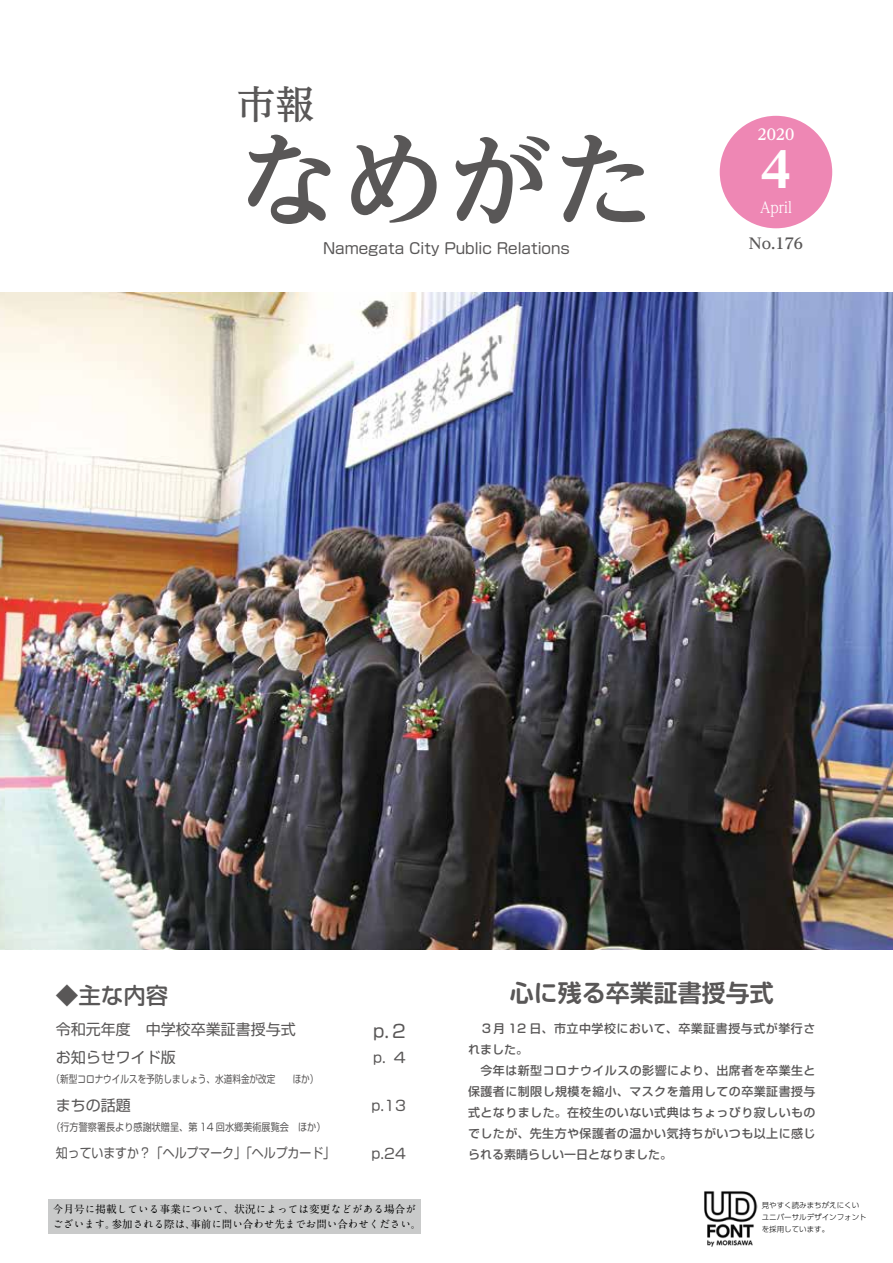
<style>
.page{position:relative;width:893px;height:1263px;background:#fff}
.page>*{position:absolute;margin:0;border:0;box-sizing:border-box;transform-origin:0 0}
.t1{font:700 105px "UD Reimin Pro";color:#595757}
.t2{font:800 48px "UD Reimin Pro";color:#fff}
.t3{font:500 39px "UD Reimin Pro";color:#595757}
.t4{font:700 24px "Soft Go Std De";color:#595757}
.t5{font:500 22.5px "Soft Go Std";color:#595757}
.t6{font:18px "Soft Go Std";color:#595757}
.t7{font:15px "Soft Go Std";color:#595757}
.t8{font:700 15px "UD Reimin Pro";color:#595757}
.t9{font:15px "UD Reimin Pro";color:#fff;scale:.88 1}
.t10{font:700 15px "UD Reimin Pro";color:#fff}
.t11{font:14.25px "Soft Go Std";color:#595757}
.t12{font:13.5px "Soft Go Std";color:#595757;scale:.88 1}
.t13{font:500 12px/21px "Soft Go Std";letter-spacing:.035em;color:#595757}
.t14{font:700 10.5px/15px "A1 Mincho Std";letter-spacing:.02em;color:#000}
.t15{font:10.5px "Soft Go Std";color:#595757;scale:.82 1}
.t16{font:10.5px "Soft Go Std";color:#595757;scale:.87 1}
.t17{font:300 7.5px/12px "UD Shin Go Pro";color:#000}
</style>
<div class="page">
<img style="left:704px;top:1191px;width:53px;height:55px">
<div style="left:720px;top:116px;width:112px;height:112px;background:#ee87b4;border-radius:50%"></div>
<img style="left:0;top:292px;width:893px;height:657px">
<div style="left:48px;top:1200px;width:372px;height:34px;background:#c9caca"></div>
<h3 class="t3" style="left:236px;top:73px;width:79px">市報</h3>
<h1 class="t1" style="left:236px;top:95px;width:422px">なめがた</h1>
<p class="t7" style="left:323px;top:237px;width:248px">Namegata City Public Relations</p>
<p class="t10" style="left:757px;top:122px;width:38px">2020</p>
<h2 class="t2" style="left:752px;top:131px;width:50px">４</h2>
<p class="t9" style="left:760px;top:195px;width:38px">April</p>
<p class="t8" style="left:749px;top:231px;width:56px">No.176</p>
<h3 class="t5" style="left:56px;top:980px;width:114px">◆主な内容</h3>
<p class="t7" style="left:56px;top:1018px;width:242px">令和元年度　中学校卒業証書授与式</p>
<h3 class="t6" style="left:373px;top:1018px;width:34px">p.2</h3>
<p class="t7" style="left:56px;top:1047px;width:122px">お知らせワイド版</p>
<p class="t15" style="left:52px;top:1072px;width:327px">（新型コロナウイルスを予防しましょう、水道料金が改定　　ほか）</p>
<p class="t7" style="left:56px;top:1095px;width:77px">まちの話題</p>
<p class="t16" style="left:51px;top:1120px;width:317px">（行方警察署長より感謝状贈呈、第 14 回水郷美術展覧会　ほか）</p>
<p class="t12" style="left:56px;top:1143px;width:319px">知っていますか？「ヘルプマーク」「ヘルプカード」</p>
<p class="t11" style="left:373px;top:1047px;width:34px">p. 4</p>
<p class="t11" style="left:372px;top:1095px;width:36px">p.13</p>
<p class="t11" style="left:372px;top:1143px;width:36px">p.24</p>
<p class="t14" style="left:53px;top:1200px;width:370px">今月号に掲載している事業について、状況によっては変更などがある場合がございます。参加される際は、事前に問い合わせ先までお問い合わせください。</p>
<h3 class="t4" style="left:510px;top:975px;width:265px">心に残る卒業証書授与式</h3>
<p class="t13" style="left:468px;top:1017px;width:349px">　３月 12 日、市立中学校において、卒業証書授与式が挙行されました。<br>　今年は新型コロナウイルスの影響により、出席者を卒業生と保護者に制限し規模を縮小、マスクを着用しての卒業証書授与式となりました。在校生のいない式典はちょっぴり寂しいものでしたが、先生方や保護者の温かい気持ちがいつも以上に感じられる素晴らしい一日となりました。</p>
<p class="t17" style="left:762px;top:1199px;width:107px">見やすく読みまちがえにくいユニバーサルデザインフォントを採用しています。</p>
</div>
